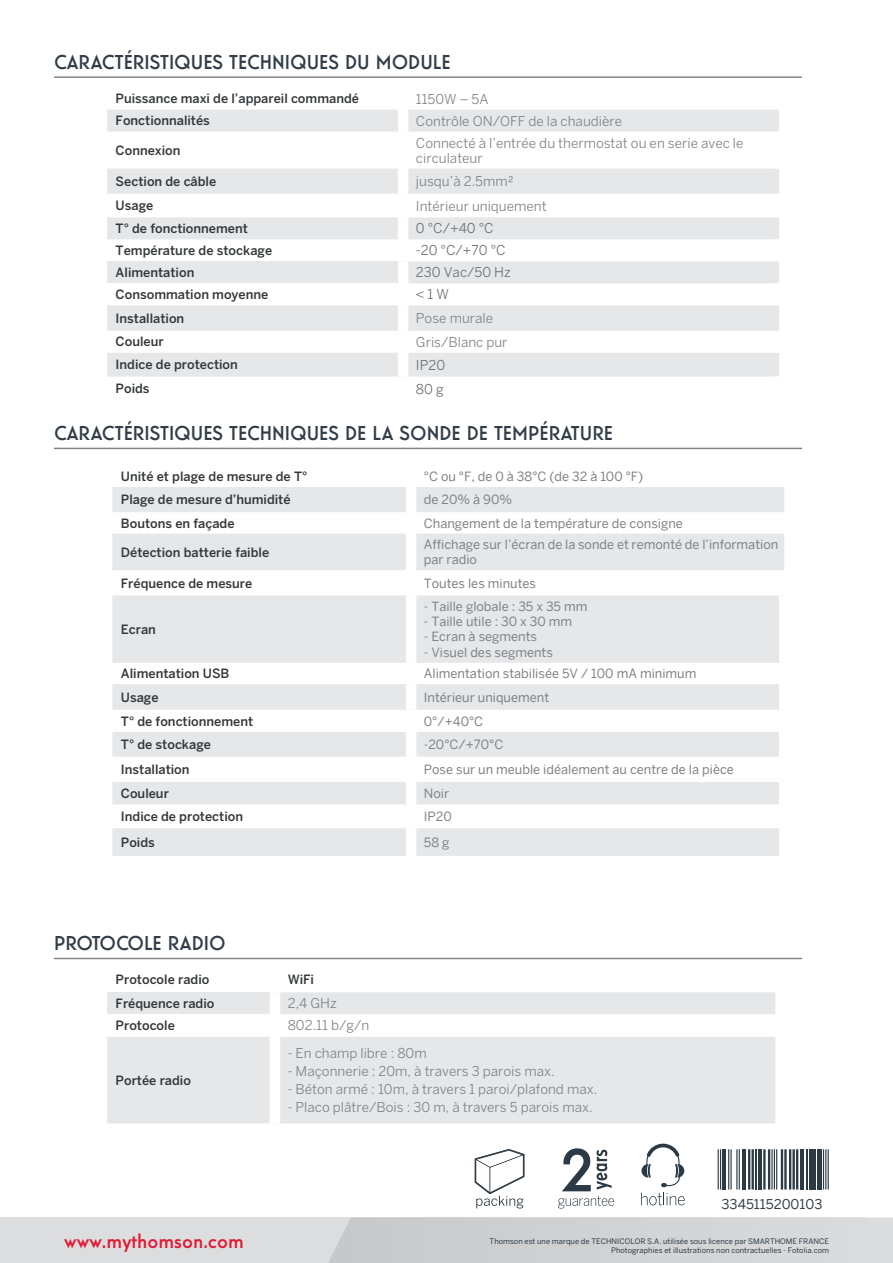
<style>
.page{position:relative;width:893px;height:1263px;background:#fff}
.page>*{position:absolute;margin:0;border:0;box-sizing:border-box;transform-origin:0 0}
.t1{font:500 20.25px "Windlesham Pro";color:#de1d35}
.t2{font:19.5px "Windlesham Pro Regular 3";color:#323d49}
.t3{font:13.5px/15px "Benton Sans";color:#808285}
.t4{font:13.5px "Benton Sans";color:#6c6d70}
.t5{font:13.5px "Benton Sans";color:#323d49}
.t6{font:500 12.75px "Benton Sans";color:#333739}
.t7{font:12.75px/15.3px "Benton Sans";color:#808285}
.t8{font:7.5px/9px "Benton Sans";color:#2b3a45;text-align:right}
</style>
<div class="page">
<div style="left:0;top:1217px;width:864px;height:46px;background:#dcdddf"></div>
<svg style="left:328px;top:1217px;width:565px;height:46px"></svg>
<hr style="left:828px;top:1149px;width:1px;height:40px;background:#2b3a45">
<hr style="left:825px;top:1149px;width:1px;height:40px;background:#2b3a45">
<hr style="left:823px;top:1149px;width:1px;height:40px;background:#2b3a45">
<div style="left:817px;top:1149px;width:5px;height:40px;background:#2b3a45"></div>
<hr style="left:815px;top:1149px;width:1px;height:40px;background:#2b3a45">
<div style="left:809px;top:1149px;width:5px;height:40px;background:#2b3a45"></div>
<hr style="left:806px;top:1149px;width:2px;height:40px;background:#2b3a45">
<hr style="left:801px;top:1149px;width:3px;height:40px;background:#2b3a45">
<hr style="left:796px;top:1149px;width:2px;height:40px;background:#2b3a45">
<hr style="left:792px;top:1149px;width:3px;height:40px;background:#2b3a45">
<hr style="left:789px;top:1149px;width:2px;height:40px;background:#2b3a45">
<hr style="left:784px;top:1149px;width:3px;height:40px;background:#2b3a45">
<hr style="left:781px;top:1149px;width:2px;height:40px;background:#2b3a45">
<hr style="left:776px;top:1149px;width:1px;height:40px;background:#2b3a45">
<hr style="left:774px;top:1149px;width:1px;height:40px;background:#2b3a45">
<hr style="left:771px;top:1149px;width:2px;height:40px;background:#2b3a45">
<hr style="left:768px;top:1149px;width:2px;height:40px;background:#2b3a45">
<hr style="left:763px;top:1149px;width:3px;height:40px;background:#2b3a45">
<hr style="left:759px;top:1149px;width:3px;height:40px;background:#2b3a45">
<hr style="left:755px;top:1149px;width:1px;height:40px;background:#2b3a45">
<hr style="left:751px;top:1149px;width:3px;height:40px;background:#2b3a45">
<hr style="left:748px;top:1149px;width:2px;height:40px;background:#2b3a45">
<hr style="left:742px;top:1149px;width:4px;height:40px;background:#2b3a45">
<hr style="left:739px;top:1149px;width:1px;height:40px;background:#2b3a45">
<hr style="left:736px;top:1149px;width:1px;height:40px;background:#2b3a45">
<hr style="left:730px;top:1149px;width:2px;height:40px;background:#2b3a45">
<hr style="left:728px;top:1149px;width:1px;height:40px;background:#2b3a45">
<hr style="left:722px;top:1149px;width:4px;height:40px;background:#2b3a45">
<hr style="left:720px;top:1149px;width:1px;height:40px;background:#2b3a45">
<hr style="left:718px;top:1149px;width:1px;height:40px;background:#2b3a45">
<svg style="left:641px;top:1144px;width:44px;height:61px"></svg>
<svg style="left:475px;top:1149px;width:49px;height:59px"></svg>
<svg style="left:558px;top:1148px;width:56px;height:60px"></svg>
<hr style="left:54px;top:76px;width:748px;height:2px;background:#231f20">
<svg style="left:107px;top:110px;width:291px;height:129px"></svg>
<svg style="left:408px;top:110px;width:371px;height:267px;fill:#e6e7e9"></svg>
<div style="left:107px;top:261px;width:296px;height:22px;background:#e6e7e9"></div>
<svg style="left:107px;top:305px;width:291px;height:72px"></svg>
<div style="left:774px;top:194px;width:10px;height:23px;background:#fff"></div>
<div style="left:774px;top:239px;width:10px;height:22px;background:#fff"></div>
<div style="left:774px;top:283px;width:10px;height:22px;background:#fff"></div>
<div style="left:774px;top:331px;width:10px;height:22px;background:#fff"></div>
<div style="left:774px;top:132px;width:10px;height:37px;background:#fff"></div>
<div style="left:398px;top:261px;width:10px;height:22px;background:#fff"></div>
<hr style="left:54px;top:958px;width:748px;height:1px;background:#231f20">
<div style="left:107px;top:992px;width:668px;height:131px;background:#e6e7e9"></div>
<svg style="left:107px;top:1014px;width:668px;height:22px"></svg>
<div style="left:270px;top:1014px;width:10px;height:22px;background:#fff"></div>
<div style="left:270px;top:992px;width:10px;height:22px;background:#fff"></div>
<div style="left:270px;top:1036px;width:10px;height:87px;background:#fff"></div>
<div style="left:112px;top:487px;width:672px;height:25px;background:#e6e7e9"></div>
<div style="left:112px;top:534px;width:672px;height:36px;background:#e6e7e9"></div>
<svg style="left:112px;top:595px;width:667px;height:261px;fill:#e6e7e9"></svg>
<div style="left:406px;top:487px;width:10px;height:25px;background:#fff"></div>
<div style="left:406px;top:534px;width:10px;height:36px;background:#fff"></div>
<div style="left:406px;top:595px;width:10px;height:68px;background:#fff"></div>
<div style="left:406px;top:663px;width:10px;height:21px;background:#fff"></div>
<div style="left:406px;top:684px;width:10px;height:26px;background:#fff"></div>
<div style="left:406px;top:732px;width:10px;height:25px;background:#fff"></div>
<div style="left:406px;top:757px;width:10px;height:25px;background:#fff"></div>
<div style="left:406px;top:804px;width:10px;height:24px;background:#fff"></div>
<div style="left:406px;top:710px;width:10px;height:22px;background:#fff"></div>
<div style="left:406px;top:782px;width:10px;height:22px;background:#fff"></div>
<div style="left:406px;top:828px;width:10px;height:28px;background:#fff"></div>
<hr style="left:54px;top:448px;width:748px;height:1px;background:#231f20">
<p class="t2" style="left:54px;top:49px;width:398px">CARACTÉRISTIQUES TECHNIQUES DU MODULE</p>
<p class="t6" style="left:116px;top:91px;width:245px">Puissance maxi de l’appareil commandé</p>
<p class="t3" style="left:416px;top:91px;width:74px">1150W – 5A</p>
<p class="t6" style="left:116px;top:113px;width:96px">Fonctionnalités</p>
<p class="t3" style="left:416px;top:113px;width:208px">Contrôle ON/OFF de la chaudière</p>
<p class="t6" style="left:116px;top:143px;width:66px">Connexion</p>
<p class="t3" style="left:416px;top:135px;width:329px">Connecté à l’entrée du thermostat ou en serie avec le circulateur</p>
<p class="t6" style="left:116px;top:174px;width:102px">Section de câble</p>
<p class="t3" style="left:416px;top:174px;width:99px">jusqu’à 2.5mm²</p>
<p class="t6" style="left:116px;top:198px;width:39px">Usage</p>
<p class="t3" style="left:416px;top:198px;width:132px">Intérieur uniquement</p>
<p class="t6" style="left:116px;top:221px;width:134px">T° de fonctionnement</p>
<p class="t4" style="left:416px;top:220px;width:79px">0 °C/+40 °C</p>
<p class="t6" style="left:116px;top:243px;width:158px">Température de stockage</p>
<p class="t4" style="left:416px;top:242px;width:91px">-20 °C/+70 °C</p>
<p class="t6" style="left:116px;top:265px;width:80px">Alimentation</p>
<p class="t4" style="left:416px;top:264px;width:97px">230 Vac/50 Hz</p>
<p class="t6" style="left:116px;top:287px;width:154px">Consommation moyenne</p>
<p class="t4" style="left:416px;top:286px;width:35px">&lt; 1 W</p>
<p class="t6" style="left:116px;top:311px;width:70px">Installation</p>
<p class="t3" style="left:416px;top:310px;width:79px">Pose murale</p>
<p class="t6" style="left:116px;top:334px;width:50px">Couleur</p>
<p class="t3" style="left:416px;top:334px;width:93px">Gris/Blanc pur</p>
<p class="t6" style="left:116px;top:357px;width:124px">Indice de protection</p>
<p class="t4" style="left:416px;top:357px;width:31px">IP20</p>
<p class="t6" style="left:116px;top:381px;width:35px">Poids</p>
<p class="t4" style="left:416px;top:381px;width:29px">80 g</p>
<p class="t2" style="left:54px;top:420px;width:561px">CARACTÉRISTIQUES TECHNIQUES DE LA SONDE DE TEMPÉRATURE</p>
<p class="t6" style="left:121px;top:469px;width:188px">Unité et plage de mesure de T°</p>
<p class="t7" style="left:424px;top:469px;width:221px">°C ou °F, de 0 à 38°C (de 32 à 100 °F)</p>
<p class="t6" style="left:121px;top:492px;width:171px">Plage de mesure d’humidité</p>
<p class="t7" style="left:424px;top:492px;width:90px">de 20% à 90%</p>
<p class="t6" style="left:121px;top:515px;width:115px">Boutons en façade</p>
<p class="t7" style="left:424px;top:515px;width:261px">Changement de la température de consigne</p>
<p class="t6" style="left:121px;top:544px;width:150px">Détection batterie faible</p>
<p class="t7" style="left:424px;top:537px;width:356px">Affichage sur l’écran de la sonde et remonté de l’information par radio</p>
<p class="t6" style="left:121px;top:575px;width:133px">Fréquence de mesure</p>
<p class="t7" style="left:424px;top:575px;width:114px">Toutes les minutes</p>
<p class="t6" style="left:121px;top:622px;width:37px">Ecran</p>
<p class="t7" style="left:424px;top:598px;width:165px">- Taille globale : 35 x 35 mm</p>
<p class="t7" style="left:424px;top:614px;width:150px">- Taille utile : 30 x 30 mm</p>
<p class="t7" style="left:424px;top:629px;width:115px">- Ecran à segments</p>
<p class="t7" style="left:424px;top:644px;width:131px">- Visuel des segments</p>
<p class="t6" style="left:121px;top:666px;width:110px">Alimentation USB</p>
<p class="t7" style="left:424px;top:666px;width:274px">Alimentation stabilisée 5V / 100 mA minimum</p>
<p class="t6" style="left:121px;top:689px;width:39px">Usage</p>
<p class="t7" style="left:424px;top:689px;width:127px">Intérieur uniquement</p>
<p class="t6" style="left:121px;top:713px;width:134px">T° de fonctionnement</p>
<p class="t7" style="left:424px;top:713px;width:61px">0°/+40°C</p>
<p class="t6" style="left:121px;top:737px;width:92px">T° de stockage</p>
<p class="t7" style="left:424px;top:736px;width:81px">-20°C/+70°C</p>
<p class="t6" style="left:121px;top:762px;width:70px">Installation</p>
<p class="t7" style="left:424px;top:761px;width:312px">Pose sur un meuble idéalement au centre de la pièce</p>
<p class="t6" style="left:121px;top:786px;width:50px">Couleur</p>
<p class="t7" style="left:424px;top:785px;width:27px">Noir</p>
<p class="t6" style="left:121px;top:809px;width:124px">Indice de protection</p>
<p class="t7" style="left:424px;top:809px;width:29px">IP20</p>
<p class="t6" style="left:121px;top:834px;width:35px">Poids</p>
<p class="t7" style="left:424px;top:834px;width:27px">58 g</p>
<p class="t2" style="left:54px;top:930px;width:173px">PROTOCOLE RADIO</p>
<p class="t6" style="left:116px;top:972px;width:95px">Protocole radio</p>
<p class="t6" style="left:288px;top:972px;width:28px">WiFi</p>
<p class="t6" style="left:116px;top:996px;width:100px">Fréquence radio</p>
<p class="t3" style="left:288px;top:996px;width:51px">2,4 GHz</p>
<p class="t6" style="left:116px;top:1018px;width:61px">Protocole</p>
<p class="t3" style="left:288px;top:1018px;width:83px">802.11 b/g/n</p>
<p class="t6" style="left:116px;top:1072px;width:77px">Portée radio</p>
<p class="t3" style="left:288px;top:1045px;width:140px">- En champ libre : 80m</p>
<p class="t3" style="left:288px;top:1063px;width:268px">- Maçonnerie : 20m, à travers 3 parois max.</p>
<p class="t3" style="left:288px;top:1081px;width:311px">- Béton armé : 10m, à travers 1 paroi/plafond max.</p>
<p class="t3" style="left:288px;top:1099px;width:306px">- Placo plâtre/Bois : 30 m, à travers 5 parois max.</p>
<p class="t5" style="left:722px;top:1196px;width:102px">3345115200103</p>
<p class="t1" style="left:64px;top:1227px;width:181px">www.mythomson.com</p>
<p class="t8" style="left:490px;top:1236px;width:341px">Thomson est une marque de TECHNICOLOR S.A. utilisée sous licence par SMARTHOME FRANCE<br>Photographies et illustrations non contractuelles - Fotolia.com</p>
</div>
